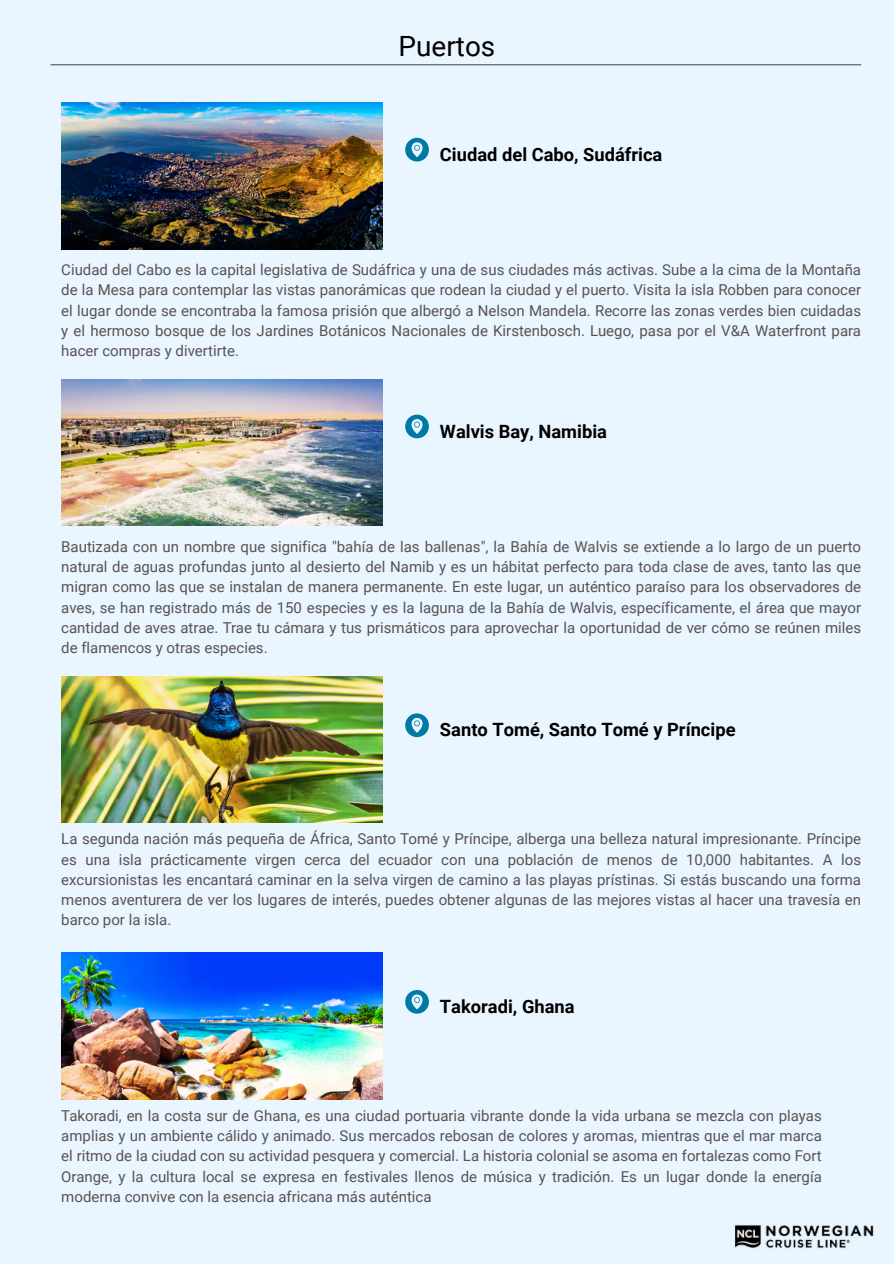
<style>
.page{position:relative;width:894px;height:1264px;background:#fff}
.page>*{position:absolute;margin:0;border:0;box-sizing:border-box;transform-origin:0 0}
.t1{font:27.9px "Roboto";color:#000}
.t2{font:700 18.3px "Roboto";color:#000}
.t3{font:15px/20.2px "Roboto";color:#595252;text-align:justify}
</style>
<div class="page">
<div style="left:0;top:0;width:893px;height:1263px;background:#e9f5ff"></div>
<hr style="left:50px;top:64px;width:810px;height:1px;background:#595252">
<img style="left:61px;top:103px;width:321px;height:146px">
<svg style="left:405px;top:138px;width:24px;height:23px"></svg>
<img style="left:61px;top:379px;width:321px;height:147px">
<svg style="left:405px;top:414px;width:24px;height:24px"></svg>
<img style="left:61px;top:676px;width:321px;height:146px">
<svg style="left:405px;top:713px;width:24px;height:24px"></svg>
<img style="left:735px;top:1225px;width:139px;height:23px">
<img style="left:61px;top:952px;width:321px;height:146px">
<svg style="left:405px;top:990px;width:24px;height:23px"></svg>
<h1 class="t1" style="left:398px;top:30px;width:98px">Puertos</h1>
<p class="t2" style="left:440px;top:144px;width:224px">Ciudad del Cabo, Sudáfrica</p>
<p class="t3" style="left:61px;top:260px;width:801px">Ciudad del Cabo es la capital legislativa de Sudáfrica y una de sus ciudades más activas. Sube a la cima de la Montaña de la Mesa para contemplar las vistas panorámicas que rodean la ciudad y el puerto. Visita la isla Robben para conocer el lugar donde se encontraba la famosa prisión que albergó a Nelson Mandela. Recorre las zonas verdes bien cuidadas y el hermoso bosque de los Jardines Botánicos Nacionales de Kirstenbosch. Luego, pasa por el V&amp;A Waterfront para hacer compras y divertirte.</p>
<p class="t2" style="left:440px;top:420px;width:168px">Walvis Bay, Namibia</p>
<p class="t3" style="left:61px;top:536px;width:801px">Bautizada con un nombre que significa "bahía de las ballenas", la Bahía de Walvis se extiende a lo largo de un puerto natural de aguas profundas junto al desierto del Namib y es un hábitat perfecto para toda clase de aves, tanto las que migran como las que se instalan de manera permanente. En este lugar, un auténtico paraíso para los observadores de aves, se han registrado más de 150 especies y es la laguna de la Bahía de Walvis, específicamente, el área que mayor cantidad de aves atrae. Trae tu cámara y tus prismáticos para aprovechar la oportunidad de ver cómo se reúnen miles de flamencos y otras especies.</p>
<p class="t2" style="left:440px;top:719px;width:297px">Santo Tomé, Santo Tomé y Príncipe</p>
<p class="t3" style="left:61px;top:829px;width:801px">La segunda nación más pequeña de África, Santo Tomé y Príncipe, alberga una belleza natural impresionante. Príncipe es una isla prácticamente virgen cerca del ecuador con una población de menos de 10,000 habitantes. A los excursionistas les encantará caminar en la selva virgen de camino a las playas prístinas. Si estás buscando una forma menos aventurera de ver los lugares de interés, puedes obtener algunas de las mejores vistas al hacer una travesía en barco por la isla.</p>
<p class="t2" style="left:440px;top:996px;width:136px">Takoradi, Ghana</p>
<p class="t3" style="left:61px;top:1105px;width:761px">Takoradi, en la costa sur de Ghana, es una ciudad portuaria vibrante donde la vida urbana se mezcla con playas amplias y un ambiente cálido y animado. Sus mercados rebosan de colores y aromas, mientras que el mar marca el ritmo de la ciudad con su actividad pesquera y comercial. La historia colonial se asoma en fortalezas como Fort Orange, y la cultura local se expresa en festivales llenos de música y tradición. Es un lugar donde la energía moderna convive con la esencia africana más auténtica</p>
</div>
